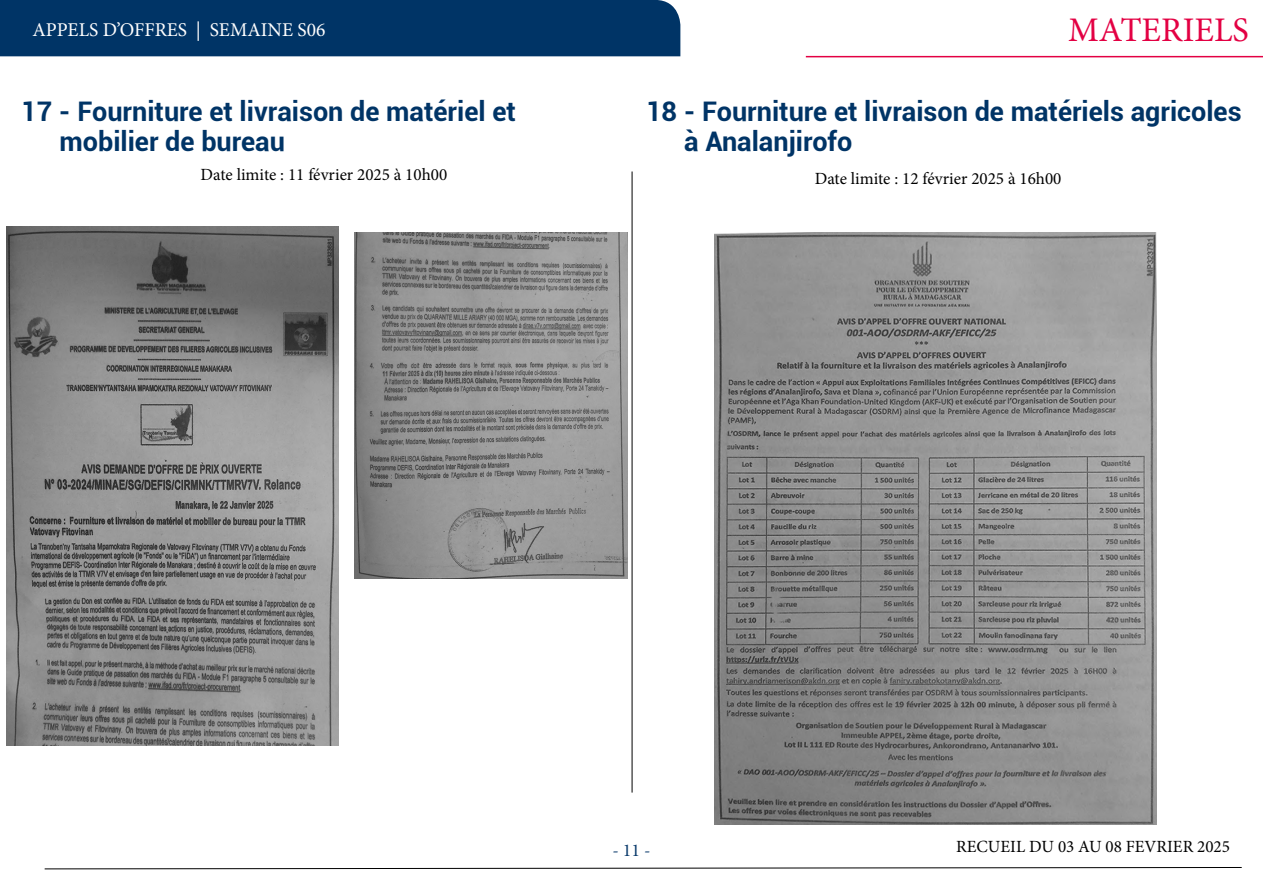
<style>
.page{position:relative;width:1263px;height:893px;background:#fff}
.page>*{position:absolute;margin:0;border:0;box-sizing:border-box;transform-origin:0 0}
.t1{font:34.5px "Minion Pro";color:#e30043}
.t2{font:700 27px/30px "Roboto";color:#003466}
.t3{font:19.5px "Minion Pro";color:#fff}
.t4{font:18px "Minion Pro";color:#0b3b6c}
.t5{font:17.1px "Minion Pro";color:#000}
</style>
<div class="page">
<svg style="left:44px;top:867px;width:1198px;height:3px"></svg>
<div style="left:0;top:0;width:680px;height:56px;background:#003466"></div>
<hr style="left:806px;top:56px;width:457px;height:1px;background:#e30043">
<hr style="left:632px;top:171px;width:1px;height:622px;background:#000">
<img style="left:6px;top:226px;width:333px;height:519px">
<img style="left:354px;top:232px;width:273px;height:347px">
<img style="left:714px;top:232px;width:442px;height:593px">
<p class="t3" style="left:32px;top:17px;width:295px">APPELS D’OFFRES | SEMAINE S06</p>
<p class="t1" style="left:1068px;top:7px;width:182px">MATERIELS</p>
<p class="t2" style="left:60px;top:96px;width:458px;text-indent:-38px">17 - Fourniture et livraison de matériel et mobilier de bureau</p>
<p class="t2" style="left:684px;top:96px;width:559px;text-indent:-38px">18 - Fourniture et livraison de matériels agricoles à Analanjirofo</p>
<p class="t5" style="left:201px;top:163px;width:248px">Date limite : 11 février 2025 à 10h00</p>
<p class="t5" style="left:815px;top:167px;width:248px">Date limite : 12 février 2025 à 16h00</p>
<p class="t4" style="left:612px;top:838px;width:40px">- 11 -</p>
<p class="t5" style="left:956px;top:835px;width:275px">RECUEIL DU 03 AU 08 FEVRIER 2025</p>
</div>
